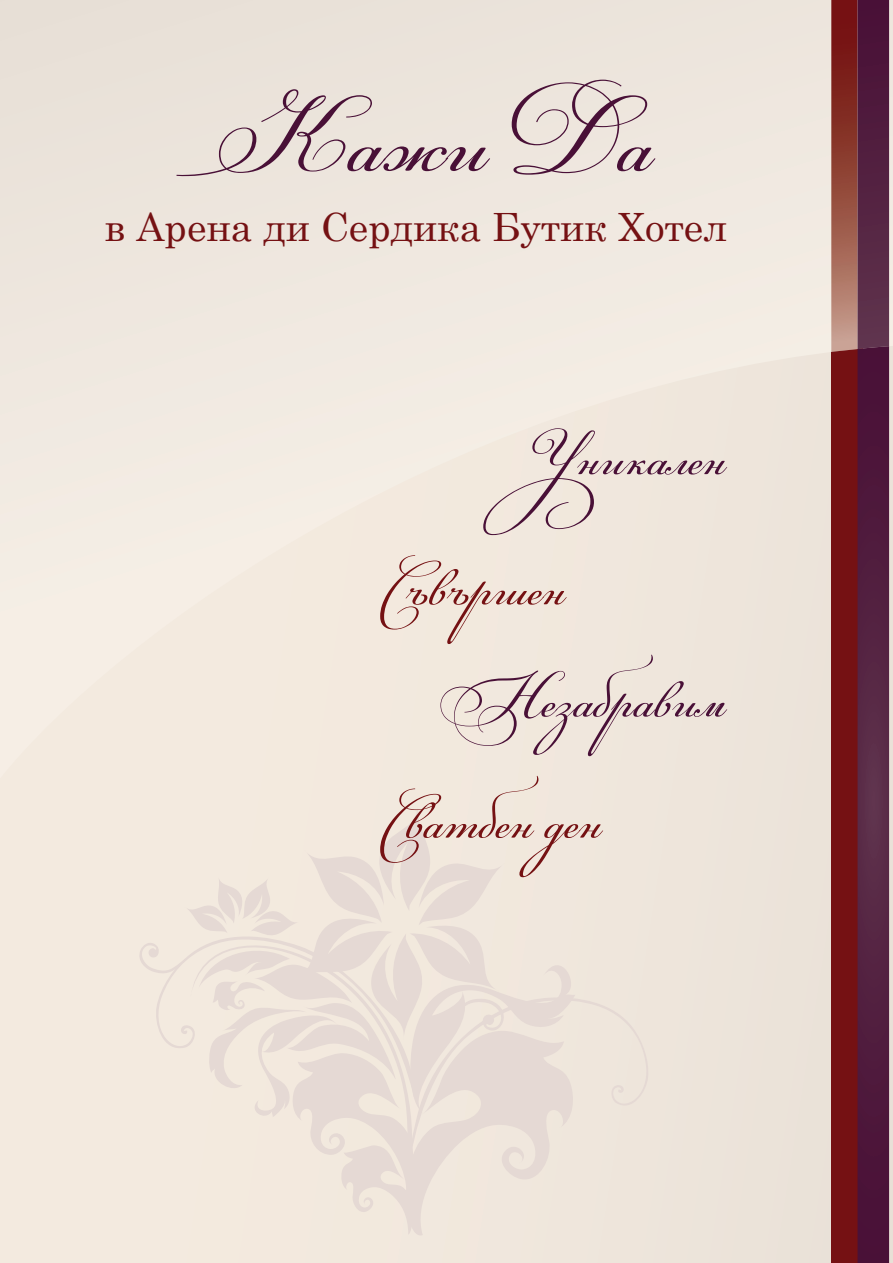
<style>
.page{position:relative;width:893px;height:1263px;background:#fff}
.page>*{position:absolute;margin:0;border:0;box-sizing:border-box;transform-origin:0 0}
.t1{font:117px "Maria Antuanetta";color:#491037}
.t2{font:67.5px "Maria Antuanetta";color:#491037}
.t3{font:67.5px "Maria Antuanetta";color:#751113}
.t4{font:39px "Century Schoolbook";color:#751113}
</style>
<div class="page">
<div style="left:0;top:0;width:893px;height:346px;background:#eee6dd"></div>
<div style="left:0;top:346px;width:893px;height:917px;background:#f2e9de"></div>
<svg style="left:136px;top:805px;width:514px;height:437px;background:#eee4db"></svg>
<svg style="left:831px;top:0;width:58px;height:1263px;background:#672031"></svg>
<h1 class="t1" style="left:189px;top:62px;width:461px">Кажи Да</h1>
<p class="t4" style="left:105px;top:194px;width:624px">в Арена ди Сердика Бутик Хотел</p>
<h2 class="t2" style="left:531px;top:411px;width:194px">Уникален</h2>
<h2 class="t3" style="left:377px;top:541px;width:188px">Съвършен</h2>
<h2 class="t2" style="left:440px;top:654px;width:286px">Незабравим</h2>
<h2 class="t3" style="left:377px;top:775px;width:224px">Сватбен ден</h2>
</div>
